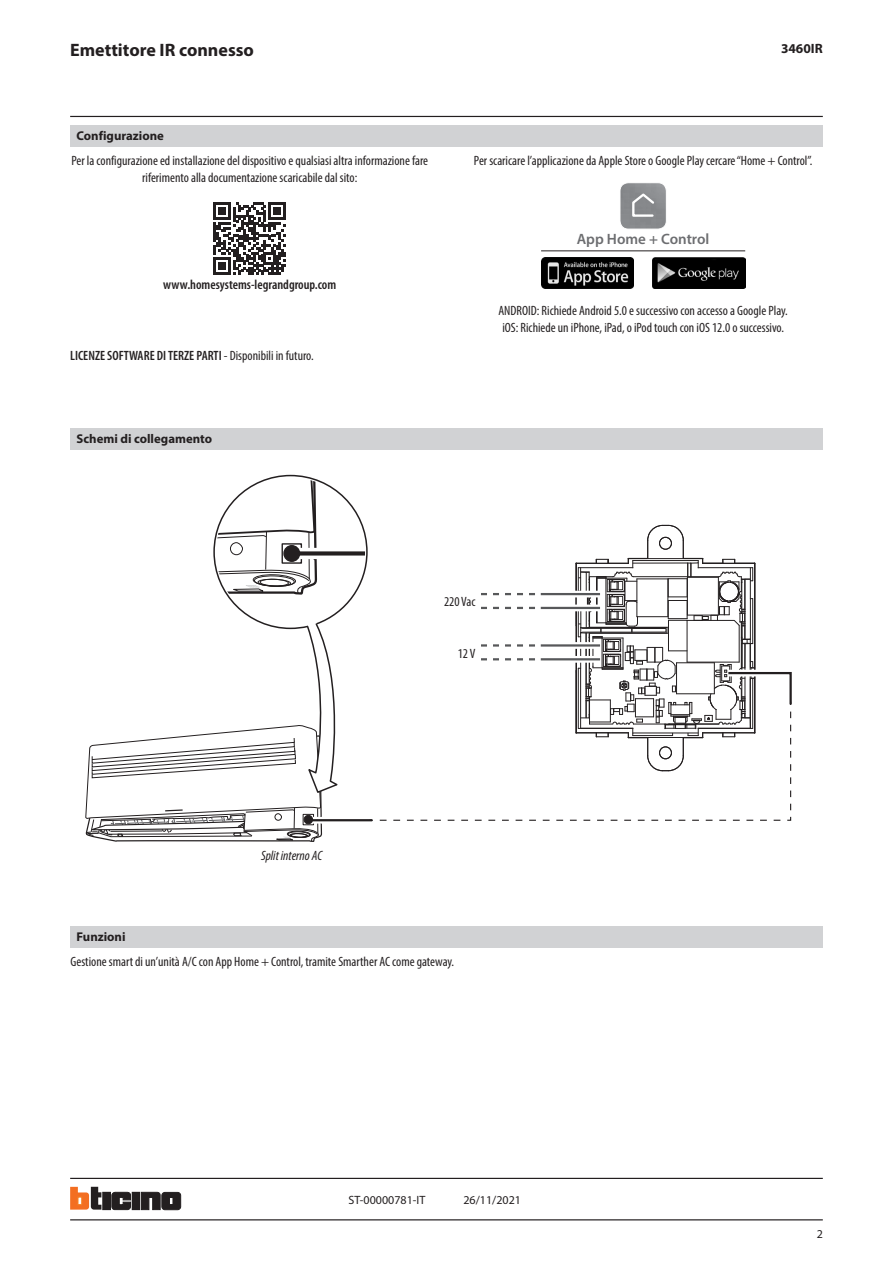
<style>
.page{position:relative;width:893px;height:1263px;background:#fff}
.page>*{position:absolute;margin:0;border:0;box-sizing:border-box;transform-origin:0 0}
.t1{font:700 18px "Myriad Pro";color:#231f20}
.t2{font:600 15px "Myriad Pro";color:#6c6d70}
.t3{font:condensed 13.5px/16.2px "Myriad Pro";color:#231f20;text-align:center}
.t4{font:600 condensed 13.5px "Myriad Pro";color:#231f20}
.t5{font:italic condensed 13.5px "Myriad Pro";color:#231f20}
.t6{font:700 13.5px "Myriad Pro";color:#231f20}
.t7{font:700 12.75px "Myriad Pro";color:#231f20}
.t8{font:12px "Myriad Pro";color:#231f20}
.s1{font-weight:400}
</style>
<div class="page">
<hr style="left:70px;top:1219px;width:753px;height:1px;background:#231f20">
<hr style="left:70px;top:1178px;width:753px;height:1px;background:#231f20">
<div style="left:103px;top:1192px;width:7px;height:17px;background:#231f20"></div>
<div style="left:132px;top:1192px;width:8px;height:17px;background:#231f20"></div>
<svg style="left:141px;top:1192px;width:40px;height:18px"></svg>
<svg style="left:70px;top:1187px;width:31px;height:22px"></svg>
<svg style="left:112px;top:1192px;width:19px;height:18px"></svg>
<hr style="left:70px;top:116px;width:753px;height:1px;background:#231f20">
<svg style="left:86px;top:474px;width:287px;height:368px"></svg>
<svg style="left:380px;top:816px;width:412px;height:5px"></svg>
<svg style="left:575px;top:524px;width:217px;height:286px"></svg>
<div style="left:304px;top:815px;width:9px;height:9px;background:#231f20;border-radius:50%"></div>
<div style="left:304px;top:815px;width:9px;height:9px;border:1px solid #231f20;border-radius:50%"></div>
<div style="left:284px;top:546px;width:16px;height:15px;background:#231f20;border-radius:50%"></div>
<div style="left:283px;top:545px;width:17px;height:17px;border:1px solid #231f20;border-radius:50%"></div>
<svg style="left:541px;top:591px;width:59px;height:6px"></svg>
<hr style="left:541px;top:593px;width:59px;height:2px;background:#57585a">
<svg style="left:541px;top:604px;width:59px;height:7px"></svg>
<hr style="left:541px;top:607px;width:59px;height:2px;background:#57585a">
<svg style="left:481px;top:595px;width:54px;height:1px"></svg>
<svg style="left:481px;top:593px;width:54px;height:2px"></svg>
<svg style="left:481px;top:606px;width:54px;height:4px"></svg>
<svg style="left:481px;top:607px;width:54px;height:2px"></svg>
<div style="left:541px;top:642px;width:59px;height:7px;background:#fff"></div>
<hr style="left:541px;top:644px;width:59px;height:3px;background:#57585a">
<svg style="left:541px;top:656px;width:59px;height:7px"></svg>
<hr style="left:541px;top:658px;width:59px;height:2px;background:#57585a">
<svg style="left:481px;top:644px;width:54px;height:3px"></svg>
<svg style="left:481px;top:660px;width:54px;height:1px"></svg>
<svg style="left:481px;top:658px;width:54px;height:2px"></svg>
<hr style="left:541px;top:250px;width:204px;height:1px;background:#231f20">
<img style="left:653px;top:257px;width:92px;height:31px">
<img style="left:541px;top:257px;width:92px;height:31px">
<img style="left:622px;top:184px;width:43px;height:44px">
<div style="left:620px;top:182px;width:47px;height:47px;border:1px solid #fff;border-radius:8px"></div>
<svg style="left:631px;top:192px;width:25px;height:26px"></svg>
<svg style="left:214px;top:202px;width:72px;height:73px"></svg>
<div style="left:70px;top:125px;width:753px;height:22px;background:#d1d2d4"></div>
<div style="left:70px;top:428px;width:753px;height:21px;background:#d1d2d4"></div>
<div style="left:70px;top:926px;width:753px;height:21px;background:#d1d2d4"></div>
<h1 class="t1" style="left:70px;top:38px;width:185px">Emettitore IR connesso</h1>
<p class="t7" style="left:77px;top:128px;width:89px">Configurazione</p>
<p class="t6" style="left:781px;top:39px;width:43px">3460IR</p>
<p class="t3" style="left:72px;top:153px;width:358px">Per la configurazione ed installazione del dispositivo e qualsiasi altra informazione fare riferimento alla documentazione scaricabile dal sito:</p>
<p class="t3" style="left:474px;top:153px;width:340px">Per scaricare l’applicazione da Apple Store o Google Play cercare “Home + Control”.</p>
<p class="t4" style="left:163px;top:276px;width:175px">www.homesystems-legrandgroup.com</p>
<p class="t4" style="left:70px;top:347px;width:245px">LICENZE SOFTWARE DI TERZE PARTI <span class="s1">- Disponibili in futuro.</span></p>
<p class="t7" style="left:77px;top:431px;width:137px">Schemi di collegamento</p>
<p class="t2" style="left:577px;top:229px;width:134px">App Home + Control</p>
<p class="t3" style="left:498px;top:303px;width:291px;text-align:left">ANDROID: Richiede Android 5.0 e successivo con accesso a Google Play. iOS: Richiede un iPhone, iPad, o iPod touch con iOS 12.0 o successivo.</p>
<p class="t3" style="left:444px;top:594px;width:33px">220 Vac</p>
<p class="t3" style="left:458px;top:645px;width:19px">12 V</p>
<p class="t7" style="left:77px;top:928px;width:51px">Funzioni</p>
<p class="t5" style="left:261px;top:847px;width:63px">Split interno AC</p>
<p class="t3" style="left:71px;top:953px;width:385px">Gestione smart di un’unità A/C con App Home + Control, tramite Smarther AC come gateway.</p>
<p class="t8" style="left:349px;top:1192px;width:78px">ST-00000781-IT</p>
<p class="t8" style="left:463px;top:1192px;width:59px">26/11/2021</p>
<p class="t8" style="left:817px;top:1226px;width:8px">2</p>
</div>
